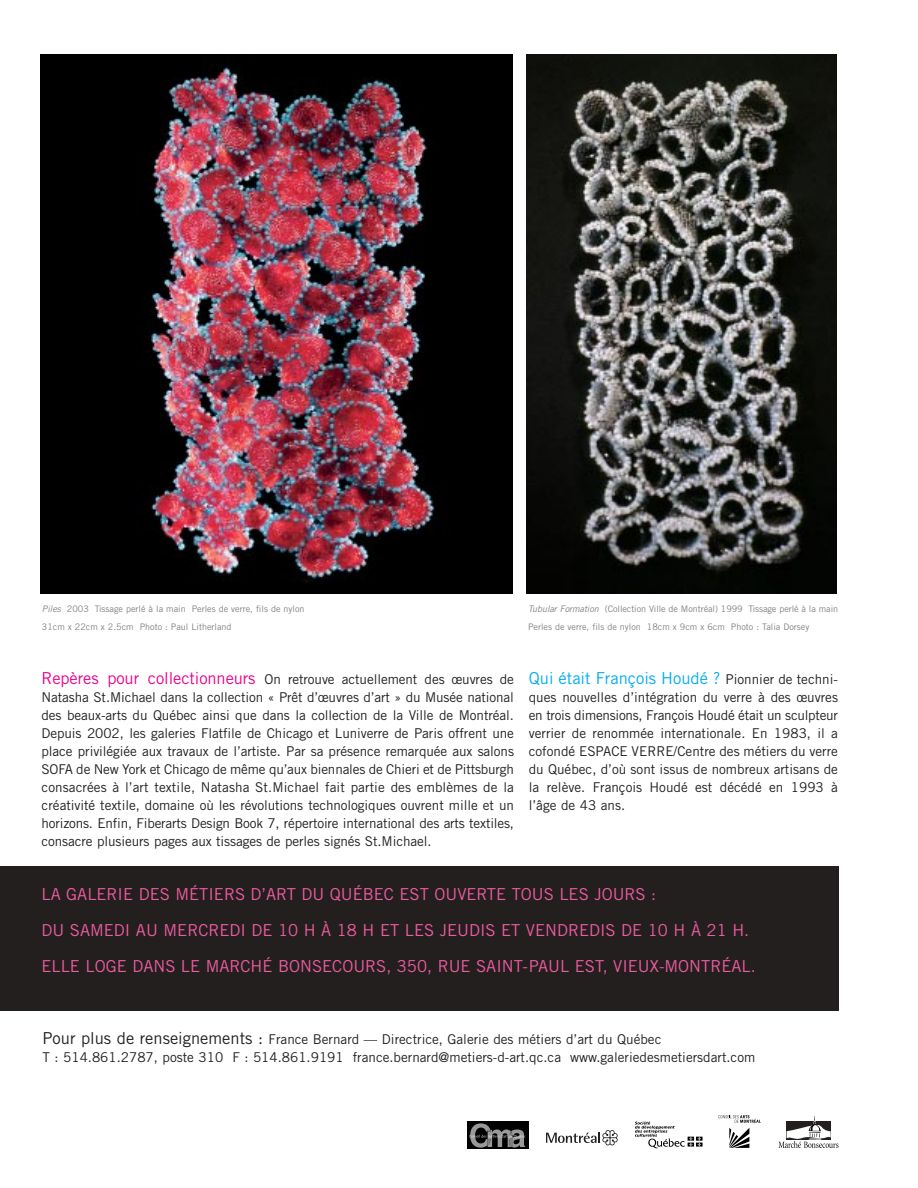
<style>
.page{position:relative;width:918px;height:1188px;background:#fff}
.page>*{position:absolute;margin:0;border:0;box-sizing:border-box;transform-origin:0 0}
.t1{font:16.5px/36px "Trade Gothic";color:#ef5ba0}
.t2{font:16.5px "Trade Gothic";color:#00adef}
.t3{font:13.5px/18px "Trade Gothic";color:#231f1f;text-align:justify}
.t4{font:9px/18px "Trade Gothic";color:#808284}
.s1{font-style:italic}
.s2{font-size:16.5px;color:#ed008b}
.s3{font-size:13.5px;color:#231f1f}
.s4{font-size:16.5px}
</style>
<div class="page">
<div style="left:0;top:866px;width:839px;height:145px;background:#231f1f"></div>
<img style="left:527px;top:54px;width:310px;height:540px">
<img style="left:41px;top:54px;width:472px;height:540px">
<svg style="left:546px;top:1130px;width:72px;height:15px"></svg>
<svg style="left:718px;top:1115px;width:43px;height:33px"></svg>
<div style="left:467px;top:1121px;width:61px;height:27px;background:#000"></div>
<svg style="left:469px;top:1123px;width:57px;height:25px"></svg>
<svg style="left:635px;top:1121px;width:68px;height:27px"></svg>
<svg style="left:778px;top:1116px;width:61px;height:32px"></svg>
<p class="t4" style="left:42px;top:601px;width:264px"><span class="s1">Piles</span> 2003 Tissage perlé à la main Perles de verre, fils de nylon<br>31cm x 22cm x 2.5cm Photo : Paul Litherland</p>
<p class="t4" style="left:528px;top:601px;width:312px"><span class="s1">Tubular Formation</span> (Collection Ville de Montréal) 1999 Tissage perlé à la main<br>Perles de verre, fils de nylon 18cm x 9cm x 6cm Photo : Talia Dorsey</p>
<p class="t3" style="left:42px;top:671px;width:474px"><span class="s2">Repères pour collectionneurs</span> On retrouve actuellement des œuvres de Natasha St.Michael dans la collection « Prêt d’œuvres d’art » du Musée national des beaux-arts du Québec ainsi que dans la collection de la Ville de Montréal.<br>Depuis 2002, les galeries Flatfile de Chicago et Luniverre de Paris offrent une place privilégiée aux travaux de l’artiste. Par sa présence remarquée aux salons SOFA de New York et Chicago de même qu’aux biennales de Chieri et de Pittsburgh consacrées à l’art textile, Natasha St.Michael fait partie des emblèmes de la créativité textile, domaine où les révolutions technologiques ouvrent mille et un horizons. Enfin, Fiberarts Design Book 7, répertoire international des arts textiles, consacre plusieurs pages aux tissages de perles signés St.Michael.</p>
<p class="t1" style="left:42px;top:878px;width:716px">LA GALERIE DES MÉTIERS D’ART DU QUÉBEC EST OUVERTE TOUS LES JOURS :<br>DU SAMEDI AU MERCREDI DE 10 H À 18 H ET LES JEUDIS ET VENDREDIS DE 10 H À 21 H.<br>ELLE LOGE DANS LE MARCHÉ BONSECOURS, 350, RUE SAINT-PAUL EST, VIEUX-MONTRÉAL.</p>
<p class="t2" style="left:529px;top:672px;width:311px">Qui était François Houdé ? <span class="s3">Pionnier de techni-</span></p>
<p class="t3" style="left:529px;top:689px;width:311px">ques nouvelles d’intégration du verre à des œuvres en trois dimensions, François Houdé était un sculpteur verrier de renommée internationale. En 1983, il a cofondé ESPACE VERRE/Centre des métiers du verre du Québec, d’où sont issus de nombreux artisans de la relève. François Houdé est décédé en 1993 à l’âge de 43 ans.</p>
<p class="t3" style="left:43px;top:1031px;width:714px"><span class="s4">Pour plus de renseignements :</span> France Bernard — Directrice, Galerie des métiers d’art du Québec<br>T : 514.861.2787, poste 310 F : 514.861.9191 france.bernard@metiers-d-art.qc.ca www.galeriedesmetiersdart.com</p>
</div>
